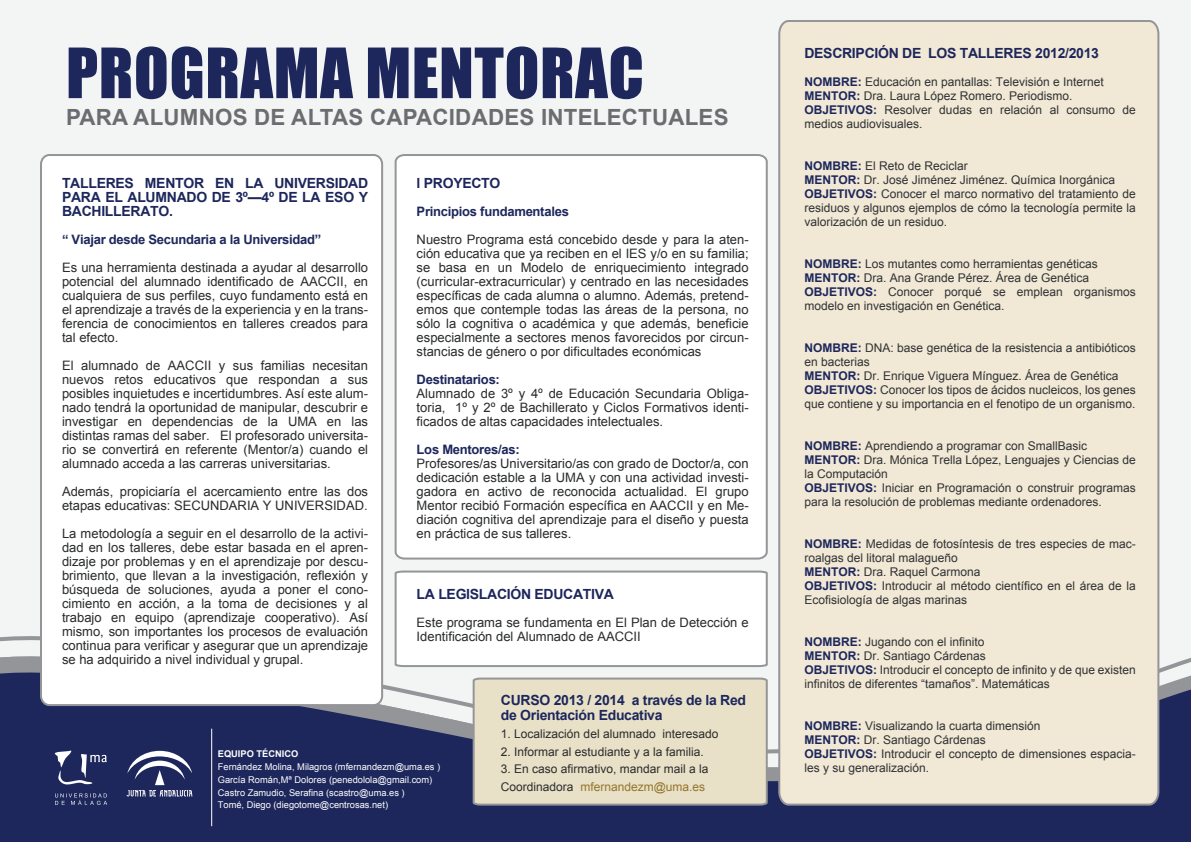
<style>
.page{position:relative;width:1191px;height:842px;background:#f3f4f4}
.page>*{position:absolute;margin:0;border:0;box-sizing:border-box;transform-origin:0 0}
.t1{font:64px "Impact";letter-spacing:.01em;color:#1d275b}
.t2{font:700 22.3px "Arial";letter-spacing:.01em;color:#6c6d70}
.t3{font:700 14px/14px "Arial";letter-spacing:-.02em;color:#1d275c;text-align:justify}
.t4{font:13px/14px "Arial";color:#292b2d;text-align:justify}
.t5{font:700 13px "Arial";letter-spacing:-.02em;color:#1d275c}
.t6{font:12px/14px "Arial";color:#303234}
.t7{font:12px/17.7px "Arial";color:#2a2b2d}
.t8{font:9.3px/12.8px "Arial";color:#fff}
.t9{font:700 9.3px "Arial";color:#fff}
.s1{color:#93752c}
.s2{font-weight:700;color:#1d275c}
</style>
<div class="page">
<svg style="left:0;top:667px;width:1191px;height:175px;background:#313a69"></svg>
<svg style="left:55px;top:751px;width:52px;height:54px;background:#404975"></svg>
<div style="left:41px;top:155px;width:341px;height:550px;background:#fff;border-radius:9px"></div>
<div style="left:40px;top:154px;width:343px;height:552px;border:2px solid #939598;border-radius:9px"></div>
<div style="left:394px;top:154px;width:374px;height:406px;background:#fff"></div>
<svg style="left:393px;top:570px;width:375px;height:98px"></svg>
<div style="left:777px;top:20px;width:383px;height:787px;background:#f1e8d5"></div>
<hr style="left:211px;top:729px;width:1px;height:97px;background:#fff">
<svg style="left:471px;top:676px;width:297px;height:131px;background:#e0d9c3"></svg>
<svg style="left:127px;top:751px;width:65px;height:45px"></svg>
<h1 class="t1" style="left:66px;top:23px;width:579px">PROGRAMA MENTORAC</h1>
<h2 class="t2" style="left:66px;top:102px;width:664px">PARA ALUMNOS DE ALTAS CAPACIDADES INTELECTUALES</h2>
<p class="t3" style="left:62px;top:177px;width:308px">TALLERES MENTOR EN LA UNIVERSIDAD PARA EL ALUMNADO DE 3º—4º DE LA ESO Y BACHILLERATO.</p>
<p class="t5" style="left:62px;top:231px;width:261px">“ Viajar desde Secundaria a la Universidad”</p>
<p class="t4" style="left:62px;top:261px;width:307px">Es una herramienta destinada a ayudar al desarrollo potencial del alumnado identificado de AACCII, en cualquiera de sus perfiles, cuyo fundamento está en el aprendizaje a través de la experiencia y en la trans&shy;ferencia de conocimientos en talleres creados para tal efecto.</p>
<p class="t4" style="left:62px;top:359px;width:308px">El alumnado de AACCII y sus familias necesitan nuevos retos educativos que respondan a sus posibles inquietudes e incertidumbres. Así este alum&shy;nado tendrá la oportunidad de manipular, descubrir e investigar en dependencias de la UMA en las distintas ramas del saber. El profesorado universita&shy;rio se convertirá en referente (Mentor/a) cuando el alumnado acceda a las carreras universitarias.</p>
<p class="t4" style="left:62px;top:485px;width:308px">Además, propiciaría el acercamiento entre las dos etapas educativas: SECUNDARIA Y UNIVERSIDAD.</p>
<p class="t4" style="left:62px;top:527px;width:308px">La metodología a seguir en el desarrollo de la activi&shy;dad en los talleres, debe estar basada en el apren&shy;dizaje por problemas y en el aprendizaje por descu&shy;brimiento, que llevan a la investigación, reflexión y búsqueda de soluciones, ayuda a poner el cono&shy;cimiento en acción, a la toma de decisiones y al trabajo en equipo (aprendizaje cooperativo). Así mismo, son importantes los procesos de evaluación continua para verificar y asegurar que un aprendizaje se ha adquirido a nivel individual y grupal.</p>
<p class="t3" style="left:416px;top:177px;width:85px">l PROYECTO</p>
<p class="t5" style="left:416px;top:203px;width:154px">Principios fundamentales</p>
<p class="t4" style="left:416px;top:233px;width:333px">Nuestro Programa está concebido desde y para la aten&shy;ción educativa que ya reciben en el IES y/o en su familia; se basa en un Modelo de enriquecimiento integrado (curricular-extracurricular) y centrado en las necesidades específicas de cada alumna o alumno. Además, pretend&shy;emos que contemple todas las áreas de la persona, no sólo la cognitiva o académica y que además, beneficie especialmente a sectores menos favorecidos por circun&shy;stancias de género o por dificultades económicas</p>
<p class="t5" style="left:416px;top:371px;width:85px">Destinatarios:</p>
<p class="t4" style="left:416px;top:387px;width:333px">Alumnado de 3º y 4º de Educación Secundaria Obliga&shy;toria, 1º y 2º de Bachillerato y Ciclos Formativos identi&shy;ficados de altas capacidades intelectuales.</p>
<p class="t5" style="left:416px;top:441px;width:105px">Los Mentores/as:</p>
<p class="t4" style="left:416px;top:457px;width:333px">Profesores/as Universitario/as con grado de Doctor/a, con dedicación estable a la UMA y con una actividad investi&shy;gadora en activo de reconocida actualidad. El grupo Mentor recibió Formación específica en AACCII y en Me&shy;diación cognitiva del aprendizaje para el diseño y puesta en práctica de sus talleres.</p>
<p class="t3" style="left:416px;top:588px;width:199px">LA LEGISLACIÓN EDUCATIVA</p>
<p class="t4" style="left:416px;top:616px;width:333px">Este programa se fundamenta en El Plan de Detección e<br>Identificación del Alumnado de AACCII</p>
<p class="t9" style="left:218px;top:748px;width:82px">EQUIPO TÉCNICO</p>
<p class="t8" style="left:218px;top:760px;width:224px">Fernández Molina, Milagros (mfernandezm@uma.es )<br>García Román,Mª Dolores (penedolola@gmail.com)<br>Castro Zamudio, Serafina (scastro@uma.es )<br>Tomé, Diego (diegotome@centrosas.net)</p>
<p class="t3" style="left:501px;top:693px;width:247px;line-height:15px">CURSO 2013 / 2014 a través de la Red de Orientación Educativa</p>
<p class="t7" style="left:501px;top:725px;width:219px">1. Localización del alumnado interesado</p>
<p class="t7" style="left:501px;top:743px;width:204px">2. Informar al estudiante y a la familia.</p>
<p class="t7" style="left:501px;top:760px;width:209px">3. En caso afirmativo, mandar mail a la<br>Coordinadora <span class="s1">mfernandezm@uma.es</span></p>
<p class="t3" style="left:804px;top:46px;width:296px">DESCRIPCIÓN DE LOS TALLERES 2012/2013</p>
<p class="t6" style="left:804px;top:75px;width:333px"><span class="s2">NOMBRE:</span> Educación en pantallas: Televisión e Internet <span class="s2">MENTOR:</span> Dra. Laura López Romero. Periodismo.<br><span class="s2">OBJETIVOS:</span> Resolver dudas en relación al consumo de medios audiovisuales.</p>
<p class="t6" style="left:804px;top:159px;width:333px"><span class="s2">NOMBRE:</span> El Reto de Reciclar<br><span class="s2">MENTOR:</span> Dr. José Jiménez Jiménez. Química Inorgánica <span class="s2">OBJETIVOS:</span> Conocer el marco normativo del tratamiento de residuos y algunos ejemplos de cómo la tecnología permite la valorización de un residuo.</p>
<p class="t6" style="left:804px;top:257px;width:333px"><span class="s2">NOMBRE:</span> Los mutantes como herramientas genéticas <span class="s2">MENTOR:</span> Dra. Ana Grande Pérez. Área de Genética <span class="s2">OBJETIVOS:</span> Conocer porqué se emplean organismos modelo en investigación en Genética.</p>
<p class="t6" style="left:804px;top:341px;width:333px"><span class="s2">NOMBRE:</span> DNA: base genética de la resistencia a antibióticos en bacterias<br><span class="s2">MENTOR:</span> Dr. Enrique Viguera Mínguez. Área de Genética <span class="s2">OBJETIVOS:</span> Conocer los tipos de ácidos nucleicos, los genes que contiene y su importancia en el fenotipo de un organismo.</p>
<p class="t6" style="left:804px;top:439px;width:333px"><span class="s2">NOMBRE:</span> Aprendiendo a programar con SmallBasic <span class="s2">MENTOR:</span> Dra. Mónica Trella López, Lenguajes y Ciencias de la Computación<br><span class="s2">OBJETIVOS:</span> Iniciar en Programación o construir programas para la resolución de problemas mediante ordenadores.</p>
<p class="t6" style="left:804px;top:537px;width:333px"><span class="s2">NOMBRE:</span> Medidas de fotosíntesis de tres especies de mac&shy;roalgas del litoral malagueño<br><span class="s2">MENTOR:</span> Dra. Raquel Carmona<br><span class="s2">OBJETIVOS:</span> Introducir al método científico en el área de la Ecofisiología de algas marinas</p>
<p class="t6" style="left:804px;top:635px;width:333px"><span class="s2">NOMBRE:</span> Jugando con el infinito<br><span class="s2">MENTOR:</span> Dr. Santiago Cárdenas<br><span class="s2">OBJETIVOS:</span> Introducir el concepto de infinito y de que existen infinitos de diferentes “tamaños”. Matemáticas</p>
<p class="t6" style="left:804px;top:719px;width:333px"><span class="s2">NOMBRE:</span> Visualizando la cuarta dimensión<br><span class="s2">MENTOR:</span> Dr. Santiago Cárdenas<br><span class="s2">OBJETIVOS:</span> Introducir el concepto de dimensiones espacia&shy;les y su generalización.</p>
</div>
